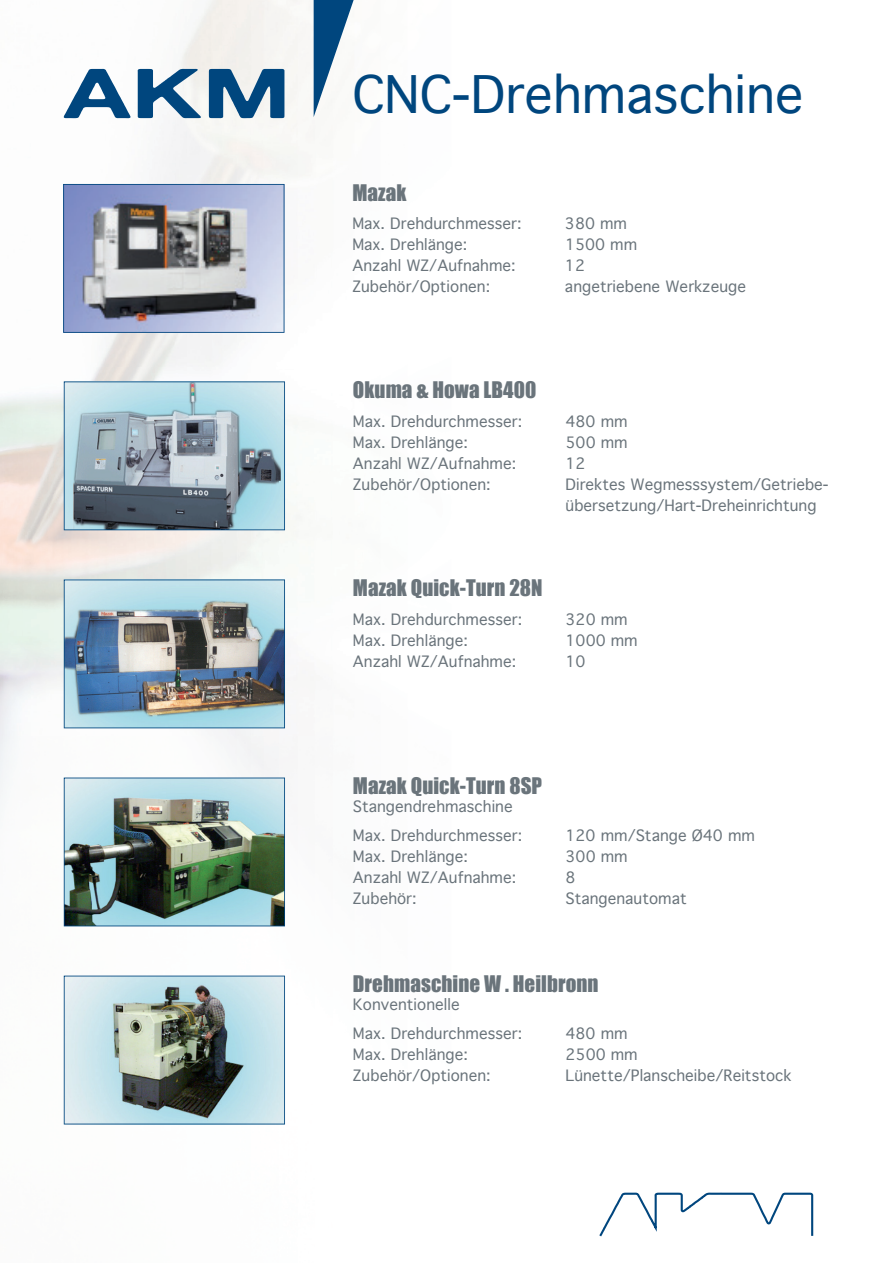
<style>
.page{position:relative;width:893px;height:1263px;background:#fff}
.page>*{position:absolute;margin:0;border:0;box-sizing:border-box;transform-origin:0 0}
.t1{font:49.5px "Geneva";color:#00467e}
.t2{font:21px "Impact";letter-spacing:.005em;color:#6a747b}
.t3{font:15px/28.5px "Geneva";letter-spacing:.005em;color:#6a747b}
</style>
<div class="page">
<img style="left:0;top:0;width:315px;height:1125px">
<svg style="left:63px;top:184px;width:221px;height:149px;background:#979db0"></svg>
<svg style="left:64px;top:381px;width:221px;height:149px;background:#91a8b4"></svg>
<img style="left:64px;top:579px;width:221px;height:149px">
<img style="left:64px;top:777px;width:221px;height:149px">
<img style="left:64px;top:976px;width:221px;height:148px">
<svg style="left:64px;top:69px;width:220px;height:49px"></svg>
<svg style="left:314px;top:0;width:40px;height:117px"></svg>
<svg style="left:599px;top:1192px;width:214px;height:44px"></svg>
<h1 class="t1" style="left:352px;top:52px;width:453px">CNC-Drehmaschine</h1>
<h2 class="t2" style="left:352px;top:176px;width:55px">Mazak</h2>
<p class="t3" style="left:352px;top:209px;width:171px">Max. Drehdurchmesser:</p>
<p class="t3" style="left:565px;top:209px;width:64px">380 mm</p>
<p class="t3" style="left:352px;top:230px;width:117px">Max. Drehlänge:</p>
<p class="t3" style="left:565px;top:230px;width:74px">1500 mm</p>
<p class="t3" style="left:352px;top:251px;width:165px">Anzahl WZ/Aufnahme:</p>
<p class="t3" style="left:565px;top:251px;width:22px">12</p>
<p class="t3" style="left:352px;top:272px;width:139px">Zubehör/Optionen:</p>
<p class="t3" style="left:565px;top:272px;width:183px">angetriebene Werkzeuge</p>
<h2 class="t2" style="left:353px;top:373px;width:185px">Okuma &amp; Howa LB400</h2>
<p class="t3" style="left:353px;top:407px;width:171px">Max. Drehdurchmesser:</p>
<p class="t3" style="left:565px;top:407px;width:64px">480 mm</p>
<p class="t3" style="left:353px;top:428px;width:117px">Max. Drehlänge:</p>
<p class="t3" style="left:566px;top:428px;width:64px">500 mm</p>
<p class="t3" style="left:353px;top:449px;width:165px">Anzahl WZ/Aufnahme:</p>
<p class="t3" style="left:565px;top:449px;width:22px">12</p>
<p class="t3" style="left:353px;top:470px;width:139px">Zubehör/Optionen:</p>
<p class="t3" style="left:565px;top:473px;width:265px;line-height:21px">Direktes Wegmesssystem/Getriebe&shy;übersetzung/Hart-Dreheinrichtung</p>
<h2 class="t2" style="left:353px;top:572px;width:191px">Mazak Quick-Turn 28N</h2>
<p class="t3" style="left:353px;top:605px;width:171px">Max. Drehdurchmesser:</p>
<p class="t3" style="left:566px;top:605px;width:64px">320 mm</p>
<p class="t3" style="left:353px;top:626px;width:117px">Max. Drehlänge:</p>
<p class="t3" style="left:566px;top:626px;width:74px">1000 mm</p>
<p class="t3" style="left:353px;top:647px;width:165px">Anzahl WZ/Aufnahme:</p>
<p class="t3" style="left:565px;top:647px;width:22px">10</p>
<h2 class="t2" style="left:353px;top:770px;width:191px">Mazak Quick-Turn 8SP</h2>
<p class="t3" style="left:353px;top:792px;width:171px">Stangendrehmaschine<br>Max. Drehdurchmesser:</p>
<p class="t3" style="left:565px;top:821px;width:191px">120 mm/Stange Ø40 mm</p>
<p class="t3" style="left:353px;top:842px;width:117px">Max. Drehlänge:</p>
<p class="t3" style="left:566px;top:842px;width:64px">300 mm</p>
<p class="t3" style="left:353px;top:863px;width:165px">Anzahl WZ/Aufnahme:</p>
<p class="t3" style="left:565px;top:863px;width:12px">8</p>
<p class="t3" style="left:353px;top:884px;width:65px">Zubehör:</p>
<p class="t3" style="left:566px;top:884px;width:123px">Stangenautomat</p>
<h2 class="t2" style="left:353px;top:968px;width:247px">Drehmaschine W . Heilbronn</h2>
<p class="t3" style="left:353px;top:990px;width:171px">Konventionelle<br>Max. Drehdurchmesser:</p>
<p class="t3" style="left:565px;top:1019px;width:64px">480 mm</p>
<p class="t3" style="left:353px;top:1040px;width:117px">Max. Drehlänge:</p>
<p class="t3" style="left:566px;top:1040px;width:74px">2500 mm</p>
<p class="t3" style="left:353px;top:1061px;width:139px">Zubehör/Optionen:</p>
<p class="t3" style="left:565px;top:1061px;width:227px">Lünette/Planscheibe/Reitstock</p>
</div>
